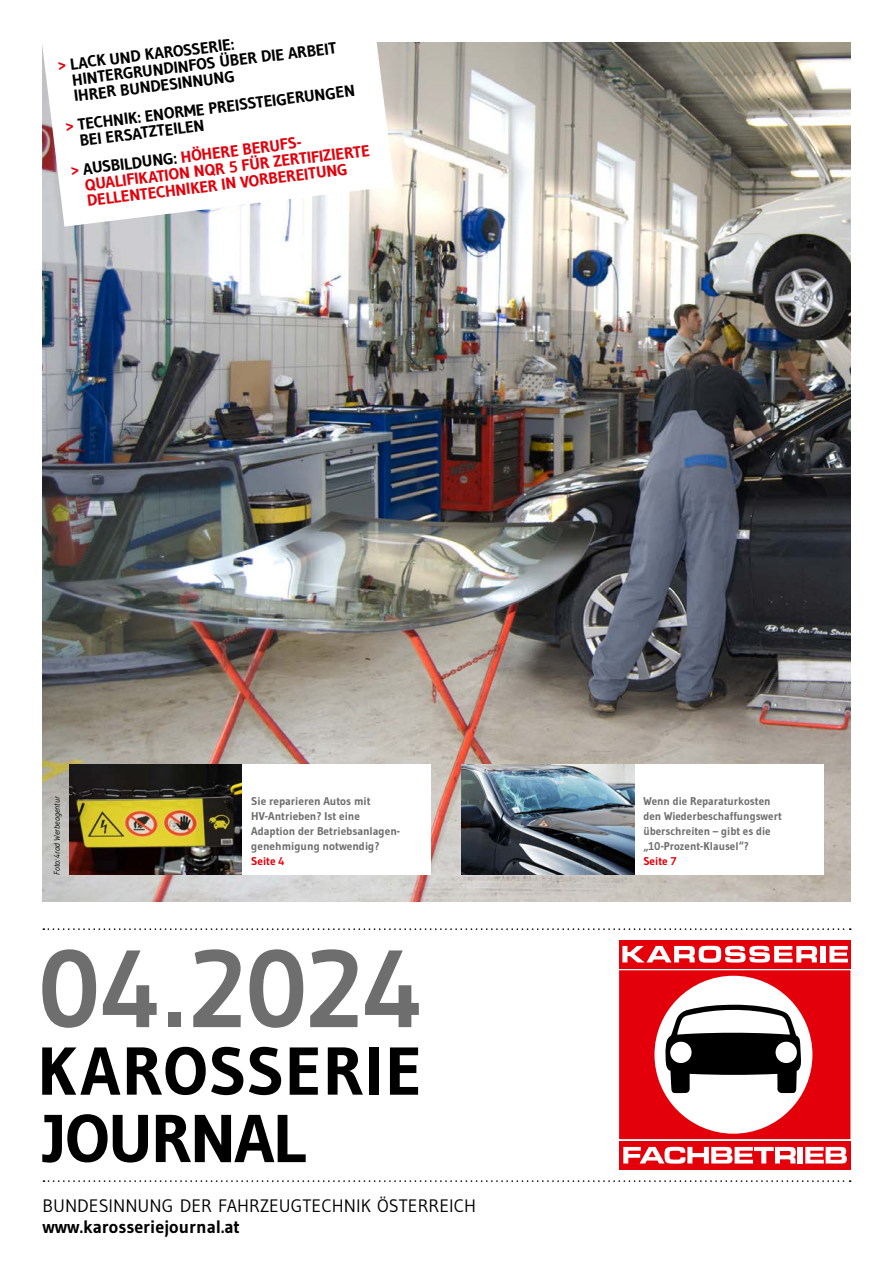
<style>
.page{position:relative;width:893px;height:1263px;background:#fff}
.page>*{position:absolute;margin:0;border:0;box-sizing:border-box;transform-origin:0 0}
.t1{font:700 109.5px "Gudea";color:#6e6e6e}
.t2{font:700 67.5px "Gudea";letter-spacing:.015em;color:#000}
.t3{font:700 67.5px "Gudea";letter-spacing:-.02em;color:#000}
.t4{font:18px/21.6px "Gudea";color:#000}
.t5{font:700 16.05px/16px "Gudea";color:#000}
.t6{font:700 16.05px/16px "Gudea";color:#e3000b}
.t7{font:700 11.25px/15px "Gudea";color:#6e6e6e}
.t8{font:italic 8.25px "Gudea";color:#000}
.s1{color:#e3000b}
.s2{color:#000}
.s3{font-weight:700}
</style>
<div class="page">
<svg style="left:43px;top:928px;width:808px;height:2px"></svg>
<svg style="left:44px;top:1180px;width:807px;height:2px"></svg>
<img style="left:43px;top:43px;width:807px;height:858px">
<div style="left:619px;top:940px;width:231px;height:28px;background:#e3000b"></div>
<div style="left:619px;top:1141px;width:231px;height:28px;background:#e3000b"></div>
<svg style="left:619px;top:970px;width:231px;height:169px"></svg>
<svg style="left:622px;top:946px;width:195px;height:17px"></svg>
<div style="left:821px;top:946px;width:5px;height:16px;background:#fff"></div>
<svg style="left:829px;top:946px;width:19px;height:16px"></svg>
<svg style="left:623px;top:1147px;width:173px;height:16px"></svg>
<div style="left:798px;top:1147px;width:5px;height:16px;background:#fff"></div>
<svg style="left:805px;top:1147px;width:42px;height:16px"></svg>
<svg style="left:42px;top:42px;width:352px;height:185px"></svg>
<img style="left:462px;top:764px;width:173px;height:111px">
<div style="left:635px;top:764px;width:188px;height:111px;background:#fff"></div>
<img style="left:70px;top:764px;width:173px;height:111px">
<div style="left:243px;top:764px;width:188px;height:111px;background:#fff"></div>
<p class="t5" style="left:69px;top:56px;width:268px;text-indent:-12px;rotate:-7deg"><span class="s1">&gt;</span> LACK UND KAROSSERIE:<br>HINTERGRUNDINFOS ÜBER DIE ARBEIT<br>IHRER BUNDESINNUNG</p>
<p class="t5" style="left:77px;top:116px;width:281px;text-indent:-12px;rotate:-7deg"><span class="s1">&gt;</span> TECHNIK: ENORME PREISSTEIGERUNGEN<br>BEI ERSATZTEILEN</p>
<p class="t6" style="left:82px;top:161px;width:288px;text-indent:-12px;rotate:-7deg">&gt; <span class="s2">AUSBILDUNG:</span> HÖHERE BERUFS-<br>QUALIFIKATION NQR 5 FÜR ZERTIFIZIERTE<br>DELLENTECHNIKER IN VORBEREITUNG</p>
<p class="t8" style="left:52px;top:875px;width:81px;rotate:-90deg">Foto: 4rad Werbeagentur</p>
<p class="t7" style="left:251px;top:793px;width:150px">Sie reparieren Autos mit<br>HV-Antrieben? Ist eine<br>Adaption der Betriebsanlagen&shy;genehmigung notwendig?<br><span class="s1">Seite 4</span></p>
<p class="t1" style="left:37px;top:921px;width:388px">04.2024</p>
<p class="t2" style="left:37px;top:1029px;width:386px">KAROSSERIE</p>
<p class="t3" style="left:44px;top:1096px;width:263px">JOURNAL</p>
<p class="t4" style="left:43px;top:1194px;width:435px">BUNDESINNUNG DER FAHRZEUGTECHNIK ÖSTERREICH <span class="s3">www.karosseriejournal.at</span></p>
<p class="t7" style="left:643px;top:793px;width:140px">Wenn die Reparaturkosten den Wiederbeschaffungswert überschreiten – gibt es die „10-Prozent-Klausel“?<br><span class="s1">Seite 7</span></p>
</div>
